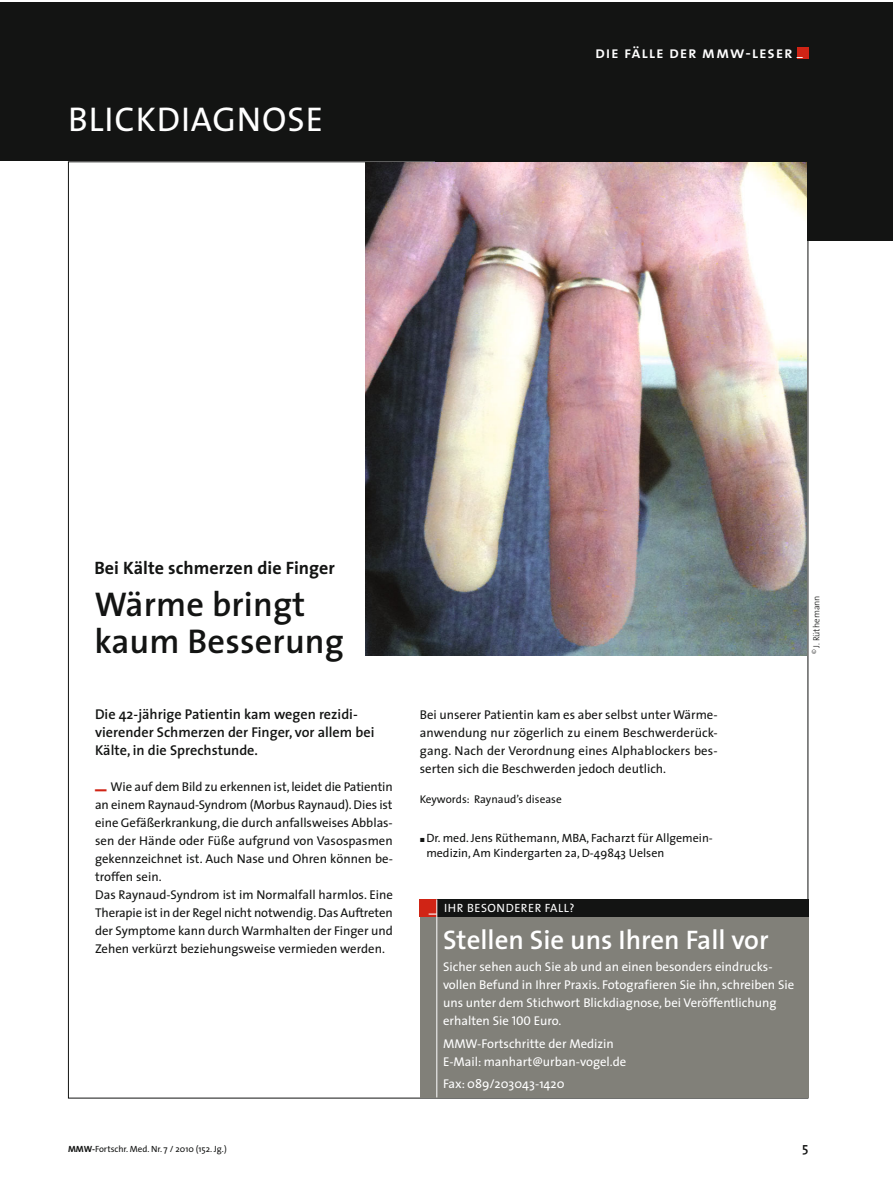
<style>
.page{position:relative;width:893px;height:1191px;background:#fff}
.page>*{position:absolute;margin:0;border:0;box-sizing:border-box;transform-origin:0 0}
.t1{font:600 34.5px/37.5px "The Sans";letter-spacing:.005em;color:#131413}
.t2{font:34.5px "The Sans";letter-spacing:.025em;color:#fff}
.t3{font:600 27px "The Sans";color:#fff}
.t4{font:700 18px "The Sans";letter-spacing:.005em;color:#131413}
.t5{font:16.5px "The Sans Semi Bold Caps";letter-spacing:.05em;color:#fff}
.t6{font:600 14.25px/18px "The Sans";color:#131413}
.t7{font:600 13.5px "The Sans";color:#131413}
.t8{font:13.5px "The Sans";color:#fff;scale:1.2 1}
.t9{font:12.75px/18px "The Sans";color:#131413}
.t10{font:12.75px/18px "The Sans";color:#fff}
.t11{font:12px/15px "The Sans";color:#131413}
.t12{font:12px "The Sans";letter-spacing:.04em;color:#fff}
.t13{font:11.25px "The Sans";color:#131413}
.t14{font:9px "The Sans";color:#131413}
.t15{font:300 9px "The Sans";color:#131413}
.s1{font-weight:900;color:#d02415}
.s2{font-weight:700}
.s3{font-family:"The Sans Expert";font-size:6px}
.s4{font-family:"The Sans Caps"}
</style>
<div class="page">
<div style="left:0;top:3px;width:892px;height:238px;background:#131413"></div>
<div style="left:796px;top:47px;width:12px;height:12px;background:#d02415"></div>
<div style="left:0;top:161px;width:435px;height:131px;background:#fff"></div>
<div style="left:420px;top:904px;width:388px;height:193px;background:#818079"></div>
<div style="left:420px;top:900px;width:17px;height:17px;background:#d02415"></div>
<div style="left:437px;top:900px;width:371px;height:17px;background:#131413"></div>
<hr style="left:436px;top:899px;width:1px;height:198px;background:#fff">
<img style="left:366px;top:162px;width:440px;height:494px">
<h1 class="t2" style="left:68px;top:106px;width:256px">BLICKDIAGNOSE</h1>
<p class="t5" style="left:595px;top:43px;width:209px">die fälle der mmw-leser <sub>–</sub></p>
<h3 class="t4" style="left:94px;top:560px;width:242px">Bei Kälte schmerzen die Finger</h3>
<h1 class="t1" style="left:94px;top:589px;width:251px">Wärme bringt kaum Besserung</h1>
<p class="t6" style="left:95px;top:707px;width:281px">Die 42-jährige Patientin kam wegen rezidi&shy;vierender Schmerzen der Finger, vor allem bei<br>Kälte, in die Sprechstunde.</p>
<p class="t9" style="left:95px;top:779px;width:299px"><span class="s1">–</span> Wie auf dem Bild zu erkennen ist, leidet die Patientin an einem Raynaud-Syndrom (Morbus Raynaud). Dies ist eine Gefäßerkrankung, die durch anfallsweises Abblas&shy;sen der Hände oder Füße aufgrund von Vasospasmen gekennzeichnet ist. Auch Nase und Ohren können be&shy;troffen sein.<br>Das Raynaud-Syndrom ist im Normalfall harmlos. Eine Therapie ist in der Regel nicht notwendig. Das Auftreten der Symptome kann durch Warmhalten der Finger und Zehen verkürzt beziehungsweise vermieden werden.</p>
<p class="t14" style="left:68px;top:1146px;width:160px"><span class="s2">MMW-</span>Fortschr. Med. Nr. 7 / 2010 (152. Jg.)</p>
<p class="t15" style="left:812px;top:654px;width:60px;rotate:-90deg"><sup>©</sup> J. Rüthemann</p>
<p class="t9" style="left:420px;top:707px;width:299px;text-align:justify">Bei unserer Patientin kam es aber selbst unter Wärme&shy;anwendung nur zögerlich zu einem Beschwerderück&shy;gang. Nach der Verordnung eines Alphablockers bes&shy;serten sich die Beschwerden jedoch deutlich.</p>
<p class="t13" style="left:420px;top:795px;width:143px">Keywords: Raynaud’s disease</p>
<p class="t11" style="left:426px;top:832px;width:288px;text-indent:-7px"><span class="s3">ó</span> Dr. med. Jens Rüthemann, MBA, Facharzt für Allgemein&shy;medizin, Am Kindergarten 2a, D-49843 Uelsen</p>
<p class="t8" style="left:428px;top:908px;width:8px">–</p>
<p class="t12" style="left:444px;top:903px;width:132px">IHR BESONDERER FALL?</p>
<h2 class="t3" style="left:443px;top:929px;width:327px">Stellen Sie uns Ihren Fall vor</h2>
<p class="t10" style="left:443px;top:959px;width:353px">Sicher sehen auch Sie ab und an einen besonders eindrucks&shy;vollen Befund in Ihrer Praxis. Fotografieren Sie ihn, schreiben Sie uns unter dem Stichwort Blickdiagnose, bei Veröffentlichung erhalten Sie <span class="s4">100</span> Euro.</p>
<p class="t10" style="left:443px;top:1036px;width:185px">MMW-Fortschritte der Medizin<br>E-Mail: manhart@urban-vogel.de</p>
<p class="t10" style="left:443px;top:1076px;width:123px">Fax: 089/203043-1420</p>
<p class="t7" style="left:802px;top:1143px;width:8px">5</p>
</div>
